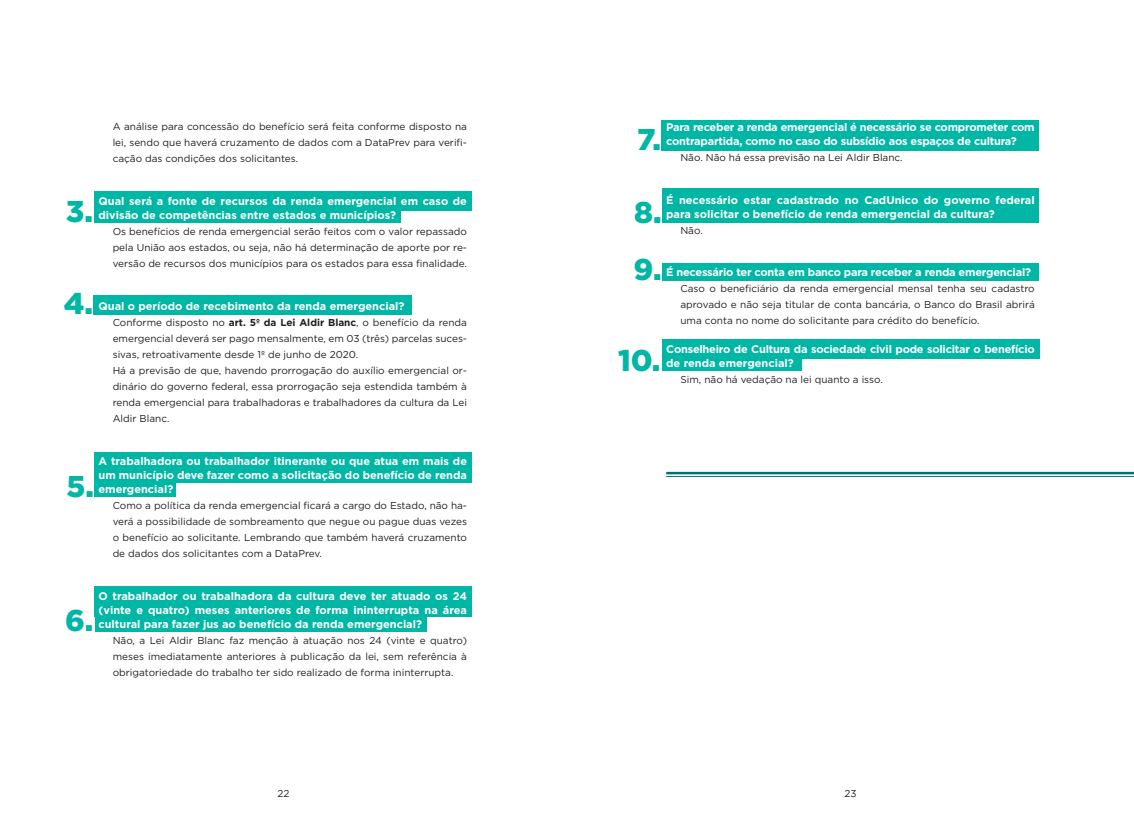
<style>
.page{position:relative;width:1134px;height:823px;background:#fff}
.page>*{position:absolute;margin:0;border:0;box-sizing:border-box;transform-origin:0 0}
.t1{font:900 30px "Gotham";color:#00b6a4}
.Estilo_de_parágrafo{font:700 11px/14px "Gotham";color:#fff}
.Estilo_de_parágrafo-2{font:700 11px/14px "Gotham";letter-spacing:-.02em;color:#fff}
.Estilo_de_parágrafo-3{font:10px/16px "Gotham";color:#231f20;text-align:justify}
.s1{font-weight:700}
</style>
<div class="page">
<div style="left:663px;top:339px;width:377px;height:19px;background:#00b6a4"></div>
<div style="left:663px;top:351px;width:139px;height:19px;background:#00b6a4"></div>
<div style="left:663px;top:189px;width:376px;height:34px;background:#00b6a4"></div>
<div style="left:662px;top:120px;width:377px;height:30px;background:#00b6a4"></div>
<div style="left:95px;top:586px;width:377px;height:30px;background:#00b6a4"></div>
<div style="left:95px;top:599px;width:331px;height:32px;background:#00b6a4"></div>
<div style="left:94px;top:451px;width:377px;height:31px;background:#00b6a4"></div>
<div style="left:94px;top:464px;width:81px;height:32px;background:#00b6a4"></div>
<div style="left:663px;top:262px;width:376px;height:18px;background:#00b6a4"></div>
<div style="left:93px;top:295px;width:319px;height:20px;background:#00b6a4"></div>
<div style="left:94px;top:191px;width:377px;height:20px;background:#00b6a4"></div>
<div style="left:94px;top:203px;width:306px;height:20px;background:#00b6a4"></div>
<hr style="left:666px;top:471px;width:468px;height:3px;background:#00746c">
<hr style="left:666px;top:475px;width:468px;height:1px;background:#00746c">
<p class="Estilo_de_parágrafo-3" style="left:113px;top:118px;width:356px">A análise para concessão do benefício será feita conforme disposto na lei, sendo que haverá cruzamento de dados com a DataPrev para verifi&shy;cação das condições dos solicitantes.</p>
<p class="Estilo_de_parágrafo" style="left:99px;top:194px;width:370px">Qual será a fonte de recursos da renda emergencial em caso de divisão de competências entre estados e municípios?</p>
<p class="Estilo_de_parágrafo-3" style="left:113px;top:223px;width:356px">Os benefícios de renda emergencial serão feitos com o valor repassado pela União aos estados, ou seja, não há determinação de aporte por re&shy;versão de recursos dos municípios para os estados para essa finalidade.</p>
<p class="Estilo_de_parágrafo" style="left:99px;top:299px;width:308px">Qual o período de recebimento da renda emergencial?</p>
<p class="Estilo_de_parágrafo-3" style="left:113px;top:314px;width:356px">Conforme disposto no <span class="s1">art. 5º da Lei Aldir Blanc</span>, o benefício da renda emergencial deverá ser pago mensalmente, em 03 (três) parcelas suces&shy;sivas, retroativamente desde 1º de junho de 2020.</p>
<p class="Estilo_de_parágrafo-3" style="left:113px;top:362px;width:356px">Há a previsão de que, havendo prorrogação do auxílio emergencial or&shy;dinário do governo federal, essa prorrogação seja estendida também à renda emergencial para trabalhadoras e trabalhadores da cultura da Lei Aldir Blanc.</p>
<p class="Estilo_de_parágrafo" style="left:99px;top:453px;width:370px;text-align:justify">A trabalhadora ou trabalhador itinerante ou que atua em mais de um município deve fazer como a solicitação do benefício de renda emergencial?</p>
<p class="Estilo_de_parágrafo-3" style="left:113px;top:497px;width:356px">Como a política da renda emergencial ficará a cargo do Estado, não ha&shy;verá a possibilidade de sombreamento que negue ou pague duas vezes o benefício ao solicitante. Lembrando que também haverá cruzamento de dados dos solicitantes com a DataPrev.</p>
<p class="Estilo_de_parágrafo" style="left:99px;top:588px;width:370px;text-align:justify">O trabalhador ou trabalhadora da cultura deve ter atuado os 24 (vinte e quatro) meses anteriores de forma ininterrupta na área cultural para fazer jus ao benefício da renda emergencial?</p>
<p class="Estilo_de_parágrafo-3" style="left:113px;top:631px;width:356px">Não, a Lei Aldir Blanc faz menção à atuação nos 24 (vinte e quatro) meses imediatamente anteriores à publicação da lei, sem referência à obrigatoriedade do trabalho ter sido realizado de forma ininterrupta.</p>
<p class="t1" style="left:66px;top:190px;width:29px">3.</p>
<p class="t1" style="left:64px;top:283px;width:31px">4.</p>
<p class="t1" style="left:66px;top:465px;width:29px">5.</p>
<p class="t1" style="left:65px;top:599px;width:30px">6.</p>
<p class="Estilo_de_parágrafo-2" style="left:666px;top:120px;width:370px">Para receber a renda emergencial é necessário se comprometer com contrapartida, como no caso do subsídio aos espaços de cultura?</p>
<p class="Estilo_de_parágrafo-3" style="left:680px;top:149px;width:224px">Não. Não há essa previsão na Lei Aldir Blanc.</p>
<p class="Estilo_de_parágrafo" style="left:666px;top:193px;width:370px">É necessário estar cadastrado no CadUnico do governo federal para solicitar o benefício de renda emergencial da cultura?</p>
<p class="Estilo_de_parágrafo-3" style="left:680px;top:222px;width:24px">Não.</p>
<p class="Estilo_de_parágrafo-2" style="left:666px;top:265px;width:366px">É necessário ter conta em banco para receber a renda emergencial?</p>
<p class="Estilo_de_parágrafo-3" style="left:680px;top:280px;width:356px">Caso o beneficiário da renda emergencial mensal tenha seu cadastro aprovado e não seja titular de conta bancária, o Banco do Brasil abrirá uma conta no nome do solicitante para crédito do benefício.</p>
<p class="Estilo_de_parágrafo-2" style="left:666px;top:341px;width:370px">Conselheiro de Cultura da sociedade civil pode solicitar o benefício de renda emergencial?</p>
<p class="Estilo_de_parágrafo-3" style="left:680px;top:371px;width:204px">Sim, não há vedação na lei quanto a isso.</p>
<p class="t1" style="left:637px;top:118px;width:25px">7.</p>
<p class="t1" style="left:634px;top:191px;width:29px">8.</p>
<p class="t1" style="left:634px;top:248px;width:30px">9.</p>
<p class="t1" style="left:618px;top:339px;width:44px">10.</p>
<p class="Estilo_de_parágrafo-3" style="left:277px;top:784px;width:13px">22</p>
<p class="Estilo_de_parágrafo-3" style="left:844px;top:784px;width:14px">23</p>
</div>
